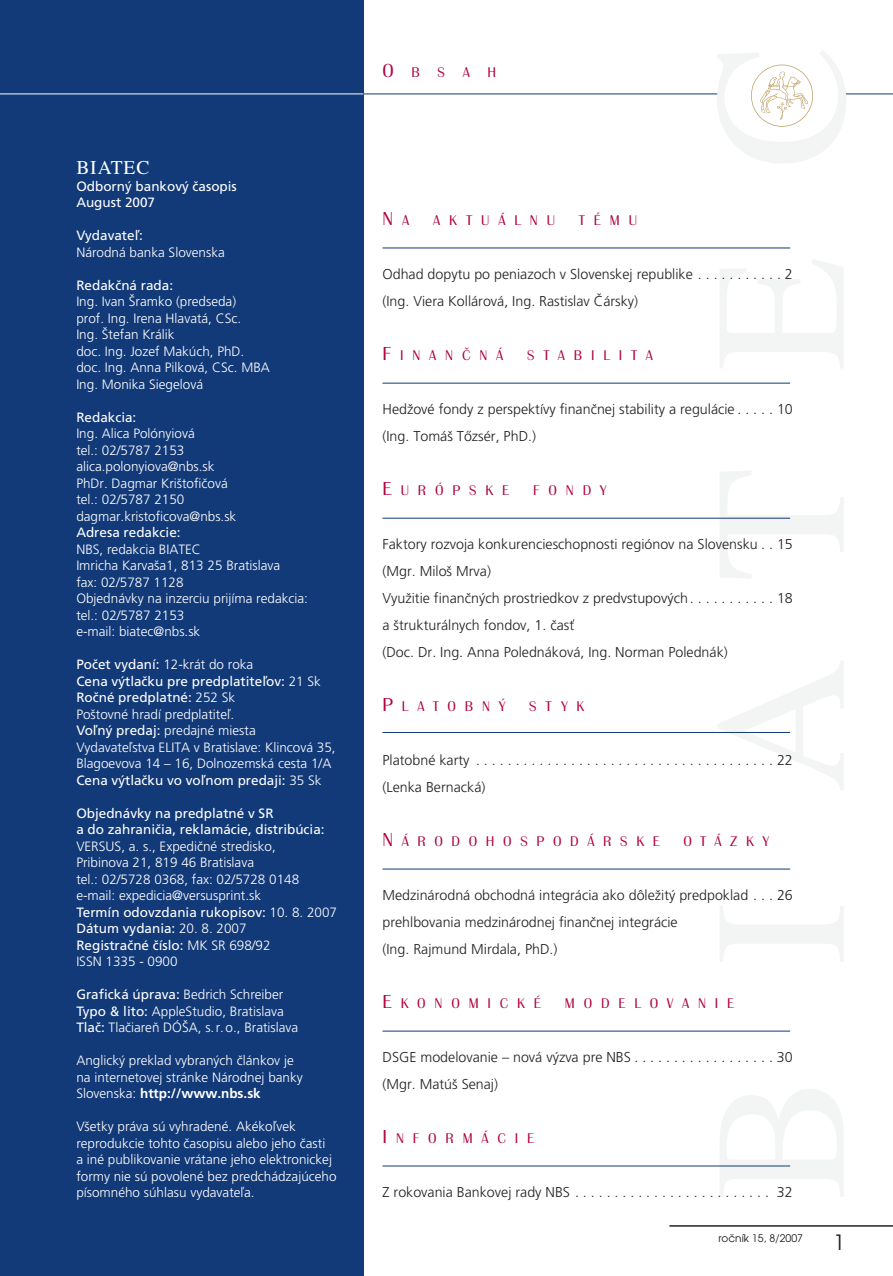
<style>
.page{position:relative;width:893px;height:1276px;background:#fff}
.page>*{position:absolute;margin:0;border:0;box-sizing:border-box;transform-origin:0 0}
.t1{font:21px "Avant Garde CE";color:#231f20}
.t2{font:19.5px "Times CE";letter-spacing:.05em;color:#fff}
.t3{font:300 19.5px "Britannic TCE";color:#b00241;scale:1.05 1}
.t4{font:300 14.7px "Britannic TCE";letter-spacing:.575em;color:#b00241;scale:1.05 1}
.t5{font:300 14.25px/27px "Frutiger CE";color:#231f20}
.t6{font:300 13.5px/16.5px "Frutiger CE";color:#fff}
.t7{font:13.5px/16.5px "Frutiger CE";color:#fff}
.t8{font:10.5px "Avant Garde CE";color:#231f20}
.s1{font-weight:400}
.s2{font-weight:700}
.s3{font-size:19.5px}
.s4{font-size:14.7px}
</style>
<div class="page">
<hr style="left:0;top:94px;width:893px;height:1px;background:#123978">
<div style="left:723px;top:85px;width:119px;height:17px;background:#fff;border-radius:50%"></div>
<svg style="left:751px;top:65px;width:62px;height:62px"></svg>
<div style="left:0;top:1px;width:363px;height:1275px;background:#123978"></div>
<hr style="left:0;top:94px;width:363px;height:1px;background:#fff">
<hr style="left:382px;top:248px;width:408px;height:1px;background:#123978">
<hr style="left:382px;top:732px;width:408px;height:1px;background:#123978">
<hr style="left:382px;top:518px;width:408px;height:1px;background:#123978">
<hr style="left:382px;top:383px;width:408px;height:1px;background:#123978">
<hr style="left:382px;top:1030px;width:408px;height:1px;background:#123978">
<hr style="left:382px;top:868px;width:408px;height:1px;background:#123978">
<hr style="left:669px;top:1225px;width:224px;height:1px;background:#231f20">
<hr style="left:382px;top:1165px;width:408px;height:1px;background:#123978">
<h2 class="t2" style="left:76px;top:160px;width:75px">BIATEC</h2>
<p class="t7" style="left:76px;top:178px;width:162px">Odborn˘ bankov˘ ãasopis<br>August 2007</p>
<p class="t7" style="left:76px;top:228px;width:68px">Vydavateº:</p>
<p class="t6" style="left:76px;top:244px;width:150px">Národná banka Slovenska</p>
<p class="t7" style="left:76px;top:277px;width:98px">Redakãná rada:</p>
<p class="t6" style="left:76px;top:294px;width:195px">Ing. Ivan ·ramko (predseda)<br>prof. Ing. Irena Hlavatá, CSc.<br>Ing. ·tefan Králik<br>doc. Ing. Jozef Makúch, PhD. doc. Ing. Anna Pilková, CSc. MBA<br>Ing. Monika Siegelová</p>
<p class="t7" style="left:76px;top:409px;width:62px">Redakcia:</p>
<p class="t6" style="left:76px;top:426px;width:162px">Ing. Alica Polónyiová<br>tel.: 02/5787 2153 alica.polonyiova@nbs.sk<br>PhDr. Dagmar Kri‰tofiãová tel.: 02/5787 2150 dagmar.kristoficova@nbs.sk</p>
<p class="t7" style="left:76px;top:525px;width:106px">Adresa redakcie:</p>
<p class="t6" style="left:76px;top:541px;width:233px">NBS, redakcia BIATEC<br>Imricha Karva‰a1, 813 25 Bratislava<br>fax: 02/5787 1128<br>Objednávky na inzerciu prijíma redakcia: tel.: 02/5787 2153<br>e-mail: biatec@nbs.sk</p>
<p class="t6" style="left:76px;top:657px;width:261px"><span class="s1">Poãet vydaní:</span> 12-krát do roka<br><span class="s1">Cena v˘tlaãku pre predplatiteºov:</span> 21 Sk <span class="s1">Roãné predplatné:</span> 252 Sk<br>Po‰tovné hradí predplatiteº.<br><span class="s1">Voºn˘ predaj:</span> predajné miesta Vydavateºstva ELITA v Bratislave: Klincová 35, Blagoevova 14 – 16, Dolnozemská cesta 1/A <span class="s1">Cena v˘tlaãku vo voºnom predaji:</span> 35 Sk</p>
<p class="t7" style="left:76px;top:805px;width:250px">Objednávky na predplatné v SR<br>a do zahraniãia, reklamácie, distribúcia:</p>
<p class="t6" style="left:76px;top:838px;width:262px">VERSUS, a. s., Expediãné stredisko,<br>Pribinova 21, 819 46 Bratislava<br>tel.: 02/5728 0368, fax: 02/5728 0148 e-mail: expedicia@versusprint.sk<br><span class="s1">Termín odovzdania rukopisov:</span> 10. 8. 2007<br><span class="s1">Dátum vydania:</span> 20. 8. 2007<br><span class="s1">Registraãné ãíslo:</span> MK SR 698/92<br>ISSN 1335 - 0900</p>
<p class="t6" style="left:76px;top:987px;width:223px"><span class="s1">Grafická úprava:</span> Bedrich Schreiber<br><span class="s1">Typo &amp; lito:</span> AppleStudio, Bratislava<br><span class="s1">Tlaã:</span> TlaãiareÀ DÓ·A, s.r.o., Bratislava</p>
<p class="t6" style="left:76px;top:1053px;width:228px">Anglick˘ preklad vybran˘ch ãlánkov je na internetovej stránke Národnej banky<br>Slovenska: <span class="s2">http://www.nbs.sk</span></p>
<p class="t6" style="left:76px;top:1119px;width:262px">V‰etky práva sú vyhradené. Akékoºvek reprodukcie tohto ãasopisu alebo jeho ãasti<br>a iné publikovanie vrátane jeho elektronickej formy nie sú povolené bez predchádzajúceho písomného súhlasu vydavateºa.</p>
<p class="t4" style="left:382px;top:66px;width:110px"><span class="s3">O</span>BSAH</p>
<h2 class="t3" style="left:382px;top:210px;width:27px">N <span class="s4">A</span></h2>
<p class="t4" style="left:433px;top:214px;width:118px">AKTUÁLNU</p>
<p class="t4" style="left:579px;top:214px;width:57px">TÉMU</p>
<p class="t5" style="left:382px;top:261px;width:412px">Odhad dopytu po peniazoch v Slovenskej republike . . . . . . . . . . . 2 (Ing. Viera Kollárová, Ing. Rastislav âársky)</p>
<p class="t4" style="left:382px;top:349px;width:117px"><span class="s3">F</span>INANČNÁ</p>
<p class="t4" style="left:527px;top:349px;width:121px">STABILITA</p>
<p class="t5" style="left:382px;top:396px;width:412px">HedÏové fondy z perspektívy finanãnej stability a regulácie . . . . . 10 (Ing. Tomá‰ TŒzsér, PhD.)</p>
<p class="t4" style="left:382px;top:484px;width:122px"><span class="s3">E</span>URÓPSKE</p>
<p class="t4" style="left:533px;top:484px;width:71px">FONDY</p>
<p class="t5" style="left:382px;top:531px;width:412px">Faktory rozvoja konkurencieschopnosti regiónov na Slovensku . . 15 (Mgr. Milo‰ Mrva)<br>VyuÏitie finanãn˘ch prostriedkov z predvstupov˘ch. . . . . . . . . . . 18 a ‰trukturálnych fondov, 1. ãasÈ<br>(Doc. Dr. Ing. Anna Polednáková, Ing. Norman Polednák)</p>
<p class="t4" style="left:382px;top:700px;width:119px"><span class="s3">P</span>LATOBNÝ</p>
<p class="t4" style="left:529px;top:700px;width:54px">STYK</p>
<p class="t5" style="left:382px;top:747px;width:412px">Platobné karty . . . . . . . . . . . . . . . . . . . . . . . . . . . . . . . . . . . . . . 22 (Lenka Bernacká)</p>
<p class="t4" style="left:382px;top:835px;width:266px"><span class="s3">N</span>ÁRODOHOSPODÁRSKE</p>
<p class="t4" style="left:683px;top:835px;width:83px">OTÁZKY</p>
<p class="t5" style="left:382px;top:882px;width:412px">Medzinárodná obchodná integrácia ako dôleÏit˘ predpoklad . . . 26 prehlbovania medzinárodnej finanãnej integrácie<br>(Ing. Rajmund Mirdala, PhD.)</p>
<p class="t4" style="left:382px;top:997px;width:153px"><span class="s3">E</span>KONOMICKÉ</p>
<p class="t4" style="left:565px;top:997px;width:163px">MODELOVANIE</p>
<p class="t5" style="left:382px;top:1044px;width:412px">DSGE modelovanie – nová v˘zva pre NBS . . . . . . . . . . . . . . . . . . 30 (Mgr. Matú‰ Senaj)</p>
<p class="t4" style="left:382px;top:1132px;width:146px"><span class="s3">I</span>NFORMÁCIE</p>
<p class="t5" style="left:382px;top:1179px;width:412px">Z rokovania Bankovej rady NBS . . . . . . . . . . . . . . . . . . . . . . . . . 32</p>
<p class="t8" style="left:718px;top:1233px;width:86px">roãník 15, 8/2007</p>
<h1 class="t1" style="left:833px;top:1232px;width:13px">1</h1>
</div>
